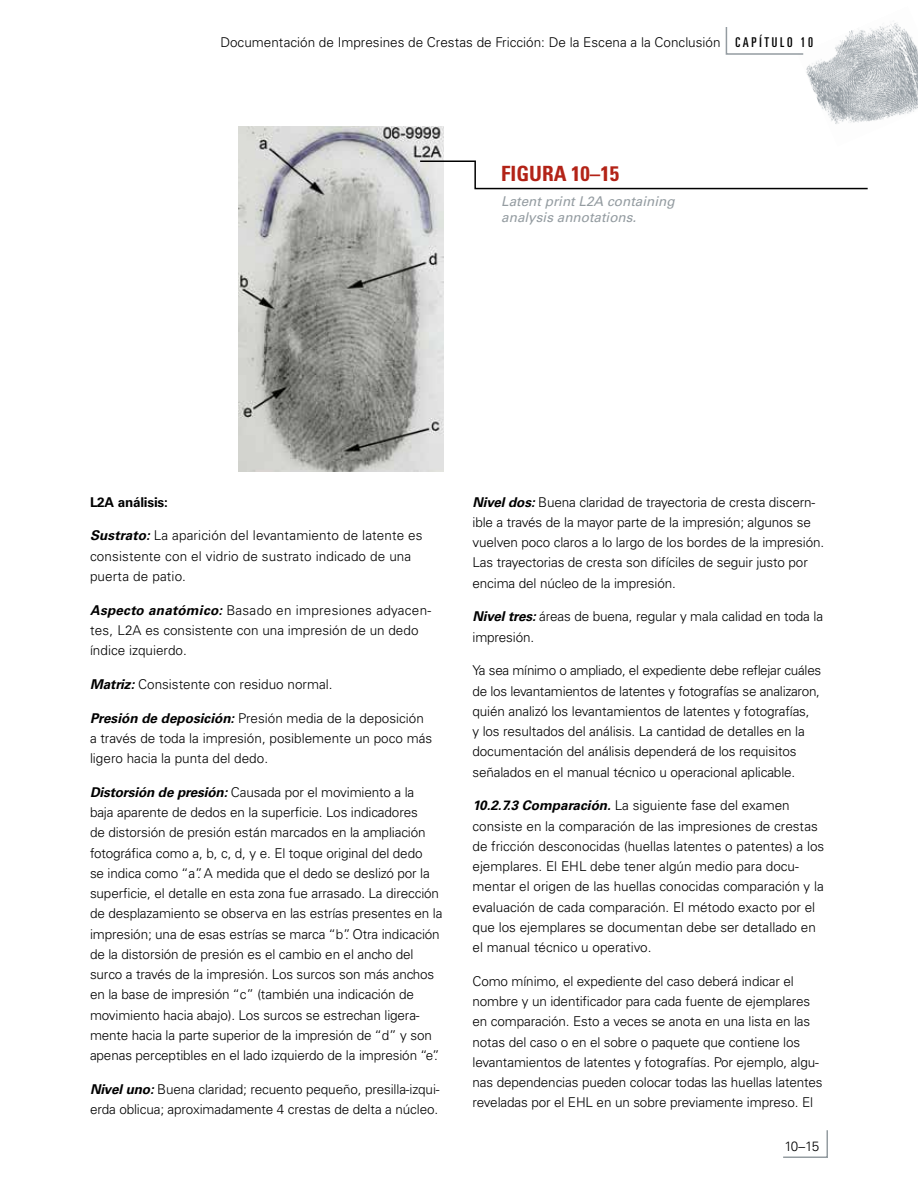
<style>
.page{position:relative;width:918px;height:1188px;background:#fff}
.page>*{position:absolute;margin:0;border:0;box-sizing:border-box;transform-origin:0 0}
.t1{font:700 condensed 21px "Univers LT Std";color:#b32317}
.t2{font:300 13.5px/20.2px "Univers LT Std";letter-spacing:-.01em;color:#000}
.t3{font:300 13.5px/20.2px "Univers LT Std";letter-spacing:.01em;color:#000}
.t4{font:italic 13.5px/16.2px "Univers LT Std";color:#949ca1}
.t5{font:700 13.5px "Univers LT Std";letter-spacing:-.015em;color:#000}
.s1{font-weight:400;font-stretch:ultra-condensed}
.s2{font-weight:700;font-style:italic}
</style>
<div class="page">
<img style="left:806px;top:23px;width:112px;height:101px">
<img style="left:239px;top:126px;width:205px;height:345px">
<svg style="left:419px;top:160px;width:449px;height:30px"></svg>
<svg style="left:783px;top:1130px;width:45px;height:28px"></svg>
<svg style="left:725px;top:27px;width:79px;height:28px"></svg>
<p class="t2" style="left:220px;top:32px;width:594px">Documentación de Impresines de Crestas de Fricción: De la Escena a la Conclusión <span class="s1">C A P Í T U L O 1 0</span></p>
<p class="t1" style="left:501px;top:160px;width:119px">FIGURA 10–15</p>
<p class="t4" style="left:501px;top:193px;width:175px">Latent print L2A containing analysis annotations.</p>
<p class="t5" style="left:90px;top:494px;width:79px">L2A análisis:</p>
<p class="t3" style="left:90px;top:525px;width:334px"><span class="s2">Sustrato:</span> La aparición del levantamiento de latente es consistente con el vidrio de sustrato indicado de una puerta de patio.</p>
<p class="t2" style="left:90px;top:600px;width:343px"><span class="s2">Aspecto anatómico:</span> Basado en impresiones adyacen&shy;tes, L2A es consistente con una impresión de un dedo índice izquierdo.</p>
<p class="t2" style="left:90px;top:674px;width:244px"><span class="s2">Matriz:</span> Consistente con residuo normal.</p>
<p class="t2" style="left:90px;top:708px;width:344px"><span class="s2">Presión de deposición:</span> Presión media de la deposición a través de toda la impresión, posiblemente un poco más ligero hacia la punta del dedo.</p>
<p class="t2" style="left:90px;top:782px;width:354px"><span class="s2">Distorsión de presión:</span> Causada por el movimiento a la<br>baja aparente de dedos en la superficie. Los indicadores<br>de distorsión de presión están marcados en la ampliación fotográfica como a, b, c, d, y e. El toque original del dedo<br>se indica como “a”. A medida que el dedo se deslizó por la superficie, el detalle en esta zona fue arrasado. La dirección de desplazamiento se observa en las estrías presentes en la impresión; una de esas estrías se marca “b”. Otra indicación de la distorsión de presión es el cambio en el ancho del surco a través de la impresión. Los surcos son más anchos en la base de impresión “c” (también una indicación de movimiento hacia abajo). Los surcos se estrechan ligera&shy;mente hacia la parte superior de la impresión de “d” y son apenas perceptibles en el lado izquierdo de la impresión “e”.</p>
<p class="t2" style="left:90px;top:1079px;width:351px"><span class="s2">Nivel uno:</span> Buena claridad; recuento pequeño, presilla-izqui&shy;erda oblicua; aproximadamente 4 crestas de delta a núcleo.</p>
<p class="t2" style="left:472px;top:492px;width:353px"><span class="s2">Nivel dos:</span> Buena claridad de trayectoria de cresta discern&shy;ible a través de la mayor parte de la impresión; algunos se vuelven poco claros a lo largo de los bordes de la impresión.<br>Las trayectorias de cresta son difíciles de seguir justo por encima del núcleo de la impresión.</p>
<p class="t2" style="left:472px;top:606px;width:352px"><span class="s2">Nivel tres:</span> áreas de buena, regular y mala calidad en toda la impresión.</p>
<p class="t2" style="left:472px;top:660px;width:350px">Ya sea mínimo o ampliado, el expediente debe reflejar cuáles de los levantamientos de latentes y fotografías se analizaron, quién analizó los levantamientos de latentes y fotografías,<br>y los resultados del análisis. La cantidad de detalles en la documentación del análisis dependerá de los requisitos señalados en el manual técnico u operacional aplicable.</p>
<p class="t2" style="left:472px;top:795px;width:353px"><span class="s2">10.2.7.3 Comparación.</span> La siguiente fase del examen consiste en la comparación de las impresiones de crestas de fricción desconocidas (huellas latentes o patentes) a los ejemplares. El EHL debe tener algún medio para docu&shy;mentar el origen de las huellas conocidas comparación y la evaluación de cada comparación. El método exacto por el que los ejemplares se documentan debe ser detallado en el manual técnico u operativo.</p>
<p class="t2" style="left:472px;top:971px;width:352px">Como mínimo, el expediente del caso deberá indicar el nombre y un identificador para cada fuente de ejemplares en comparación. Esto a veces se anota en una lista en las notas del caso o en el sobre o paquete que contiene los levantamientos de latentes y fotografías. Por ejemplo, algu&shy;nas dependencias pueden colocar todas las huellas latentes reveladas por el EHL en un sobre previamente impreso. El</p>
<p class="t2" style="left:784px;top:1136px;width:37px">10–15</p>
</div>
